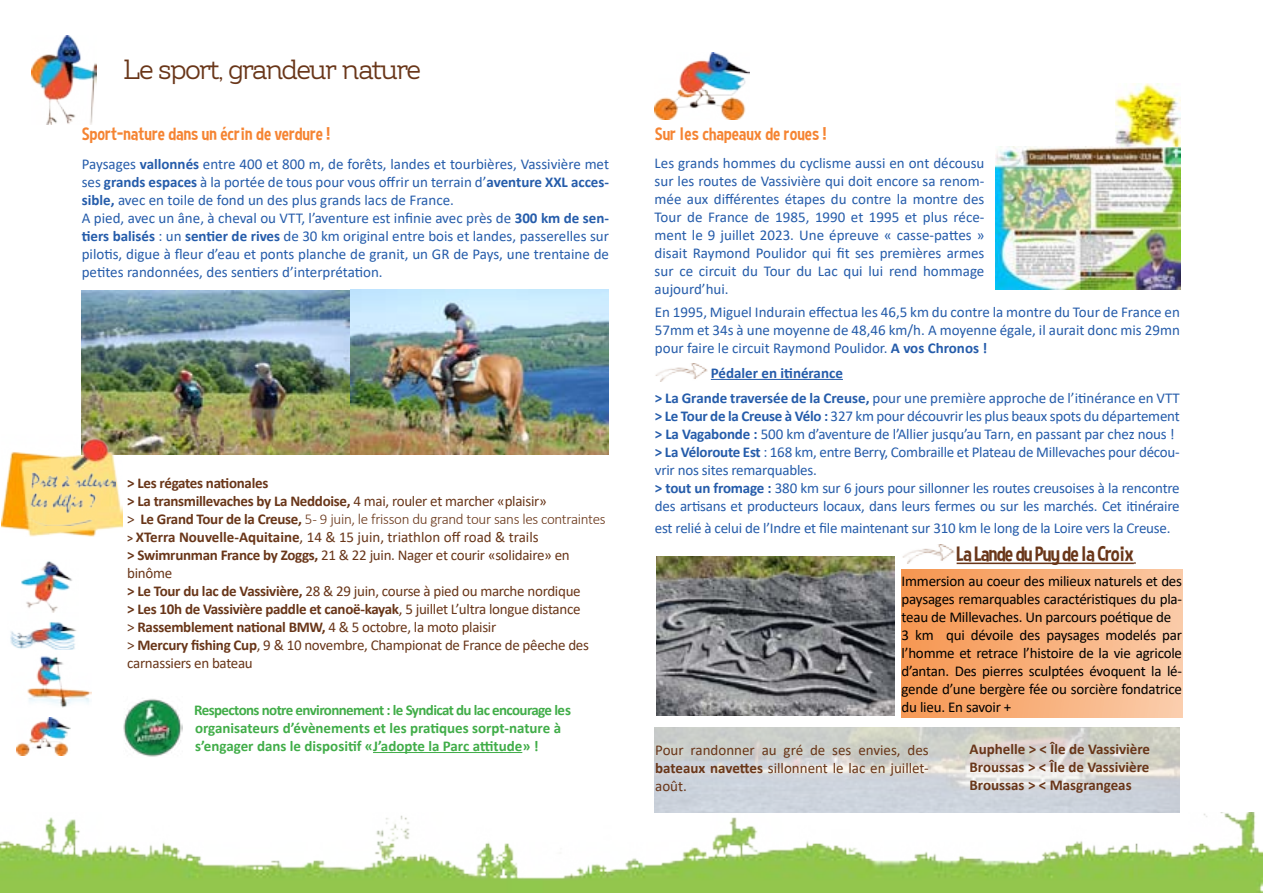
<style>
.page{position:relative;width:1263px;height:893px;background:#fff}
.page>*{position:absolute;margin:0;border:0;box-sizing:border-box;transform-origin:0 0}
.t1{font:27px "Amazing Slab Trial";letter-spacing:-.07em;color:#693619}
.t2{font:21px "Curse Casual";letter-spacing:-.04em;color:#693619}
.t3{font:18px "Curse Casual";color:#f58432}
.t4{font:15px/18px "Calibri";letter-spacing:-.01em;color:#255caa}
.t5{font:15px/18px "Calibri";letter-spacing:-.02em;color:#693619;text-align:justify}
.t6{font:15px/18px "Calibri";letter-spacing:-.015em;color:#000}
.t7{font:700 15px/18px "Calibri";letter-spacing:-.01em;color:#41ad49}
.t8{font:700 15px/25.2px "Calibri";color:#255caa}
.t9{font:700 15px/18px "Calibri";color:#693619;text-align:justify}
.s1{font-weight:700}
.s2{font-weight:300}
.s3{font-weight:700;font-size:12px}
.s4{font-weight:400}
</style>
<div class="page">
<div style="left:902px;top:569px;width:281px;height:149px;background:linear-gradient(to right,#f6954f,#facba8)"></div>
<img style="left:82px;top:289px;width:526px;height:166px">
<img style="left:655px;top:727px;width:524px;height:85px">
<hr style="left:957px;top:563px;width:177px;height:1px;background:#693619">
<img style="left:902px;top:544px;width:52px;height:19px">
<img style="left:656px;top:556px;width:238px;height:159px">
<hr style="left:711px;top:379px;width:132px;height:1px;background:#255caa">
<img style="left:655px;top:363px;width:52px;height:19px">
<img style="left:995px;top:146px;width:185px;height:143px">
<hr style="left:373px;top:752px;width:149px;height:1px;background:#41ad49">
<img style="left:1115px;top:84px;width:65px;height:62px">
<img style="left:0;top:812px;width:1263px;height:81px">
<img style="left:31px;top:36px;width:66px;height:88px">
<img style="left:655px;top:53px;width:94px;height:66px">
<img style="left:22px;top:561px;width:50px;height:51px">
<img style="left:10px;top:612px;width:67px;height:37px">
<img style="left:27px;top:656px;width:65px;height:52px">
<img style="left:123px;top:699px;width:59px;height:58px">
<img style="left:2px;top:434px;width:120px;height:102px">
<img style="left:23px;top:470px;width:93px;height:56px">
<img style="left:16px;top:717px;width:55px;height:39px">
<h1 class="t1" style="left:123px;top:50px;width:299px">Le sport, grandeur nature</h1>
<p class="t3" style="left:82px;top:123px;width:250px">Sport-nature dans un écrin de verdure !</p>
<p class="t4" style="left:82px;top:155px;width:529px">Paysages <span class="s1">vallonnés</span> entre 400 et 800 m, de forêts, landes et tourbières, Vassivière met ses <span class="s1">grands espaces</span> à la portée de tous pour vous offrir un terrain d’<span class="s1">aventure XXL acces&shy;sible,</span> avec en toile de fond un des plus grands lacs de France.<br>A pied, avec un âne, à cheval ou VTT, l’aventure est infinie avec près de <span class="s1">300 km de sen&shy;tiers balisés</span> : un <span class="s1">sentier de rives</span> de 30 km original entre bois et landes, passerelles sur pilotis, digue à fleur d’eau et ponts planche de granit, un GR de Pays, une trentaine de petites randonnées, des sentiers d’interprétation.</p>
<p class="t5" style="left:127px;top:474px;width:480px;text-align:left"><span class="s1">&gt; Les régates nationales<br>&gt; La transmillevaches by La Neddoise,</span> 4 mai, rouler et marcher «plaisir»<br>&gt; <span class="s1">Le Grand Tour de la Creuse,</span> <span class="s2">5 - 9 juin, le frisson du grand tour sans les contraintes </span><span class="s3">&gt;</span> <span class="s1">XTerra Nouvelle-Aquitaine</span>, 14 &amp; 15 juin, triathlon off road &amp; trails<br><span class="s1">&gt; Swimrunman France by Zoggs,</span> 21 &amp; 22 juin. Nager et courir «solidaire» en binôme<br><span class="s1">&gt; Le Tour du lac de Vassivière,</span> 28 &amp; 29 juin, course à pied ou marche nordique<br><span class="s1">&gt; Les 10h de Vassivière paddle et canoë-kayak</span>, 5 juillet L’ultra longue distance<br>&gt; <span class="s1">Rassemblement national BMW,</span> 4 &amp; 5 octobre, la moto plaisir<br>&gt; <span class="s1">Mercury fishing Cup</span>, 9 &amp; 10 novembre, Championat de France de pêeche des carnassiers en bateau</p>
<p class="t7" style="left:194px;top:701px;width:378px">Respectons notre environnement : le Syndicat du lac encourage les organisateurs d’évènements et les pratiques sorpt-nature à s’engager dans le dispositif «J’adopte la Parc attitude» !</p>
<p class="t3" style="left:655px;top:123px;width:173px">Sur les chapeaux de roues !</p>
<p class="t4" style="left:655px;top:153px;width:331px;text-align:justify">Les grands hommes du cyclisme aussi en ont décousu sur les routes de Vassivière qui doit encore sa renom&shy;mée aux différentes étapes du contre la montre des Tour de France de 1985, 1990 et 1995 et plus réce&shy;ment le 9 juillet 2023. Une épreuve « casse-pattes » disait Raymond Poulidor qui fit ses premières armes sur ce circuit du Tour du Lac qui lui rend hommage aujourd’hui.</p>
<p class="t4" style="left:655px;top:302px;width:527px;text-align:justify">En 1995, Miguel Indurain effectua les 46,5 km du contre la montre du Tour de France en 57mm et 34s à une moyenne de 48,46 km/h. A moyenne égale, il aurait donc mis 29mn pour faire le circuit Raymond Poulidor. <span class="s1">A vos Chronos !</span></p>
<p class="t8" style="left:655px;top:360px;width:526px;text-indent:56px">Pédaler en itinérance<br>&gt; La Grande traversée de la Creuse, <span class="s4">pour une première approche de l’itinérance en VTT</span></p>
<p class="t4" style="left:655px;top:407px;width:526px"><span class="s1">&gt; Le Tour de la Creuse à Vélo :</span> 327 km pour découvrir les plus beaux spots du département <span class="s1">&gt; La Vagabonde :</span> 500 km d’aventure de l’Allier jusqu’au Tarn, en passant par chez nous ! <span class="s1">&gt; La Véloroute Est</span> : 168 km, entre Berry, Combraille et Plateau de Millevaches pour décou&shy;vrir nos sites remarquables.<br><span class="s1">&gt; tout un fromage :</span> 380 km sur 6 jours pour sillonner les routes creusoises à la rencontre des artisans et producteurs locaux, dans leurs fermes ou sur les marchés. Cet itinéraire</p>
<p class="t4" style="left:655px;top:518px;width:517px">est relié à celui de l’Indre et file maintenant sur 310 km le long de la Loire vers la Creuse.</p>
<h2 class="t2" style="left:956px;top:542px;width:179px">La Lande du Puy de la Croix</h2>
<p class="t6" style="left:902px;top:572px;width:282px">Immersion au coeur des milieux naturels et des paysages remarquables caractéristiques du pla&shy;teau de Millevaches. Un parcours poétique de 3 km qui dévoile des paysages modelés par l’homme et retrace l’histoire de la vie agricole d’antan. Des pierres sculptées évoquent la lé&shy;gende d’une bergère fée ou sorcière fondatrice du lieu. En savoir +</p>
<p class="t5" style="left:655px;top:741px;width:275px">Pour randonner au gré de ses envies, des <span class="s1">bateaux navettes</span> sillonnent le lac en juillet&shy;août.</p>
<p class="t9" style="left:969px;top:740px;width:182px">Auphelle &gt; &lt; Île de Vassivière Broussas &gt; &lt; Île de Vassivière Broussas &gt; &lt; Masgrangeas</p>
</div>
